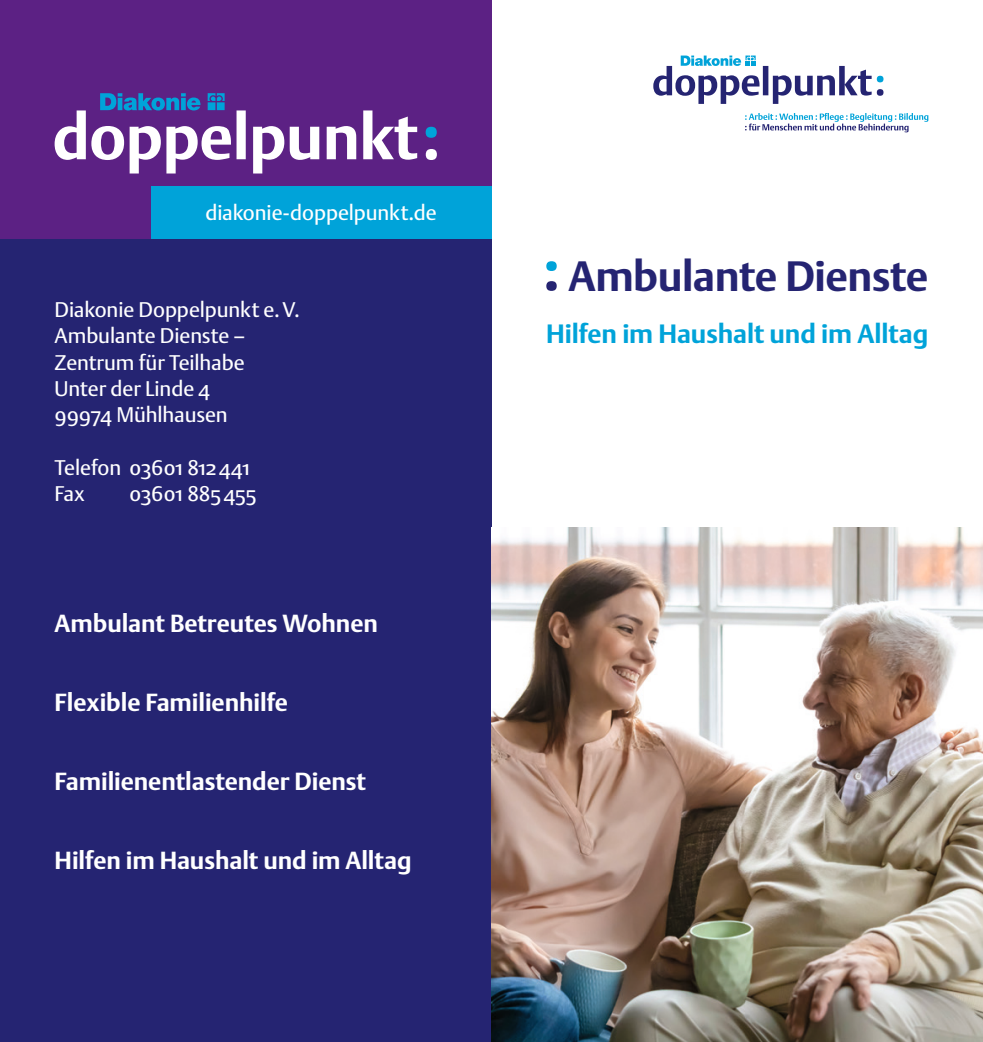
<style>
.page{position:relative;width:983px;height:1042px;background:#fff}
.page>*{position:absolute;margin:0;border:0;box-sizing:border-box;transform-origin:0 0}
.t1{font:700 42px "DTL Argo ST";letter-spacing:-.01em;color:#252472}
.t2{font:700 26.25px "DTL Argo ST";letter-spacing:-.005em;color:#00a3d9}
.t3{font:700 24.5px "DTL Argo ST";letter-spacing:-.005em;color:#fff}
.t4{font:21px/26.2px "DTL Argo ST";letter-spacing:-.005em;color:#fff}
</style>
<div class="page">
<div style="left:876px;top:76px;width:7px;height:6px;background:#00a3d9;border-radius:50%"></div>
<div style="left:876px;top:89px;width:7px;height:7px;background:#252472;border-radius:50%"></div>
<svg style="left:653px;top:56px;width:218px;height:48px"></svg>
<svg style="left:745px;top:113px;width:183px;height:19px"></svg>
<div style="left:0;top:238px;width:491px;height:804px;background:#252472"></div>
<div style="left:0;top:0;width:491px;height:238px;background:#5c2184"></div>
<svg style="left:55px;top:93px;width:382px;height:80px"></svg>
<div style="left:546px;top:281px;width:10px;height:10px;background:#252472;border-radius:50%"></div>
<div style="left:546px;top:261px;width:10px;height:10px;background:#00a3d9;border-radius:50%"></div>
<div style="left:151px;top:186px;width:340px;height:52px;background:#00a3d9"></div>
<img style="left:491px;top:527px;width:491px;height:515px">
<p class="t4" style="left:205px;top:199px;width:233px">diakonie-doppelpunkt.de</p>
<p class="t4" style="left:55px;top:296px;width:247px">Diakonie Doppelpunkt e.V.<br>Ambulante Dienste –<br>Zentrum für Teilhabe<br>Unter der Linde 4<br>99974 Mühlhausen</p>
<p class="t4" style="left:55px;top:454px;width:197px">Telefon 03601 812441<br>Fax</p>
<p class="t4" style="left:129px;top:480px;width:129px">03601 885455</p>
<p class="t3" style="left:55px;top:609px;width:325px">Ambulant Betreutes Wohnen</p>
<p class="t3" style="left:55px;top:688px;width:235px">Flexible Familienhilfe</p>
<p class="t3" style="left:55px;top:766px;width:313px">Familienentlastender Dienst</p>
<p class="t3" style="left:55px;top:845px;width:358px">Hilfen im Haushalt und im Alltag</p>
<h1 class="t1" style="left:568px;top:251px;width:361px">Ambulante Dienste</h1>
<p class="t2" style="left:546px;top:318px;width:383px">Hilfen im Haushalt und im Alltag</p>
</div>
